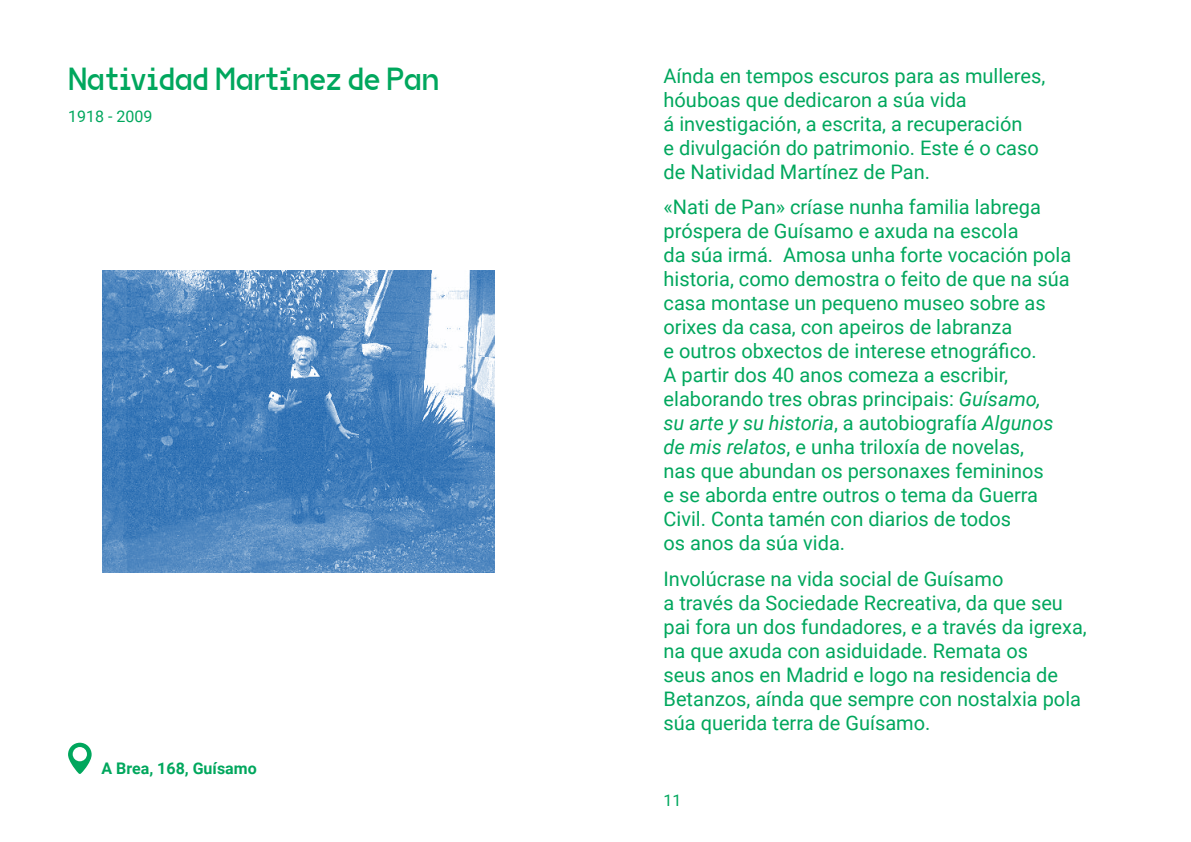
<style>
.page{position:relative;width:1191px;height:842px;background:#fff}
.page>*{position:absolute;margin:0;border:0;box-sizing:border-box;transform-origin:0 0}
.t1{font:32px "VG5000";color:#00a75d}
.t2{font:20px/24px "Roboto";color:#00a75d}
.t3{font:700 16px "Roboto";color:#00a75d}
.t4{font:16px "Roboto";color:#00a75d}
.s1{font-style:italic}
</style>
<div class="page">
<img style="left:102px;top:270px;width:392px;height:303px">
<svg style="left:68px;top:743px;width:24px;height:31px"></svg>
<h1 class="t1" style="left:68px;top:61px;width:373px">Natividad Martínez de Pan</h1>
<p class="t4" style="left:68px;top:105px;width:86px">1918 - 2009</p>
<p class="t3" style="left:101px;top:757px;width:157px">A Brea, 168, Guísamo</p>
<p class="t2" style="left:663px;top:63px;width:383px">Aínda en tempos escuros para as mulleres, hóuboas que dedicaron a súa vida<br>á investigación, a escrita, a recuperación<br>e divulgación do patrimonio. Este é o caso de Natividad Martínez de Pan.</p>
<p class="t2" style="left:663px;top:195px;width:409px">«Nati de Pan» críase nunha familia labrega próspera de Guísamo e axuda na escola<br>da súa irmá. Amosa unha forte vocación pola historia, como demostra o feito de que na súa casa montase un pequeno museo sobre as orixes da casa, con apeiros de labranza<br>e outros obxectos de interese etnográfico.<br>A partir dos 40 anos comeza a escribir, elaborando tres obras principais: <span class="s1">Guísamo,<br>su arte y su historia</span>, a autobiografía <span class="s1">Algunos de mis relatos</span>, e unha triloxía de novelas,<br>nas que abundan os personaxes femininos<br>e se aborda entre outros o tema da Guerra Civil. Conta tamén con diarios de todos<br>os anos da súa vida.</p>
<p class="t2" style="left:663px;top:566px;width:425px">Involúcrase na vida social de Guísamo<br>a través da Sociedade Recreativa, da que seu pai fora un dos fundadores, e a través da igrexa, na que axuda con asiduidade. Remata os<br>seus anos en Madrid e logo na residencia de Betanzos, aínda que sempre con nostalxia pola súa querida terra de Guísamo.</p>
<p class="t4" style="left:663px;top:789px;width:19px">11</p>
</div>
